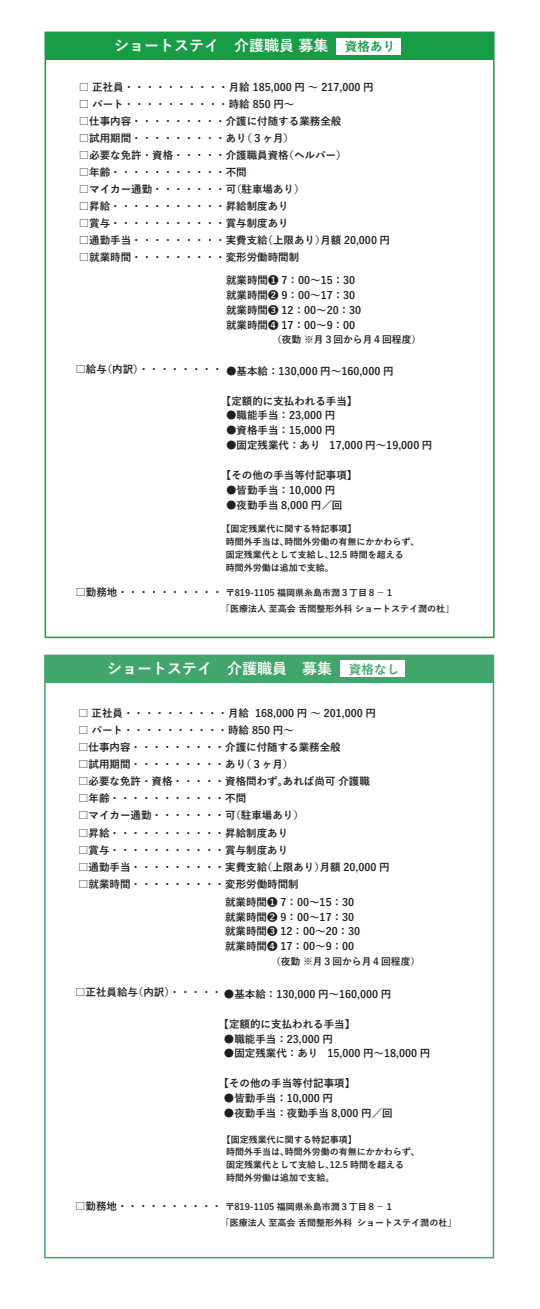
<style>
.page{position:relative;width:540px;height:1309px;background:#fff}
.page>*{position:absolute;margin:0;border:0;box-sizing:border-box;transform-origin:0 0}
.t1{font:700 15px "Yu Go";color:#fff}
.t2{font:700 12.55px "Yu Go";color:#42a56b}
.t3{font:700 12.55px "Yu Go";color:#169d46}
.t4{font:700 10.5px/14.9px "Yu Go";color:#231f20}
.t5{font:700 9.75px "Yu Go";color:#231f20}
.t6{font:700 9px/12.8px "Yu Go";color:#231f20}
</style>
<div class="page">
<div style="left:45px;top:32px;width:449px;height:27px;background:#169d46"></div>
<div style="left:45px;top:32px;width:449px;height:606px;border:2px solid #169d46"></div>
<div style="left:45px;top:655px;width:448px;height:28px;background:#42a56b"></div>
<div style="left:340px;top:660px;width:64px;height:17px;background:#fff"></div>
<div style="left:336px;top:38px;width:64px;height:16px;background:#fff"></div>
<h1 class="t1" style="left:114px;top:37px;width:216px">ショートステイ　介護職員 募集</h1>
<p class="t3" style="left:345px;top:39px;width:52px">資格あり</p>
<p class="t4" style="left:79px;top:80px;width:296px">□ 正社員・・・・・・・・・・月給 185,000 円 ～ 217,000 円</p>
<p class="t4" style="left:79px;top:97px;width:217px">□ パート・・・・・・・・・・時給 850 円～</p>
<p class="t4" style="left:79px;top:114px;width:275px">□仕事内容・・・・・・・・・介護に付随する業務全般　</p>
<p class="t4" style="left:79px;top:131px;width:217px">□試用期間・・・・・・・・・あり（３ヶ月）</p>
<p class="t4" style="left:79px;top:148px;width:269px">□必要な免許・資格・・・・・介護職員資格（ヘルパー）</p>
<p class="t4" style="left:79px;top:165px;width:170px">□年齢・・・・・・・・・・・不問</p>
<p class="t4" style="left:79px;top:182px;width:227px">□マイカー通勤・・・・・・・可（駐車場あり）</p>
<p class="t4" style="left:79px;top:199px;width:212px">□昇給・・・・・・・・・・・昇給制度あり</p>
<p class="t4" style="left:79px;top:216px;width:212px">□賞与・・・・・・・・・・・賞与制度あり</p>
<p class="t4" style="left:79px;top:233px;width:313px">□通勤手当・・・・・・・・・実費支給（上限あり）月額 20,000 円</p>
<p class="t4" style="left:226px;top:246px;width:131px;line-height:22.7px;text-indent:-147px">□就業時間・・・・・・・・・変形労働時間制<br>就業時間❶ 7：00～15：30</p>
<p class="t4" style="left:226px;top:288px;width:137px">就業時間❷ 9：00～17：30就業時間❸ 12：00～20：30就業時間❹ 17：00～9：00</p>
<p class="t5" style="left:272px;top:334px;width:151px">（夜勤 ※月３回から月４回程度）</p>
<p class="t4" style="left:75px;top:362px;width:148px">□給与（内訳）・・・・・・・・</p>
<p class="t4" style="left:75px;top:584px;width:149px">□勤務地・・・・・・・・・・</p>
<p class="t4" style="left:226px;top:364px;width:169px">●基本給：130,000 円～160,000 円</p>
<p class="t4" style="left:221px;top:393px;width:138px">【定額的に支払われる手当】</p>
<p class="t4" style="left:226px;top:408px;width:111px">●職能手当：23,000 円</p>
<p class="t4" style="left:226px;top:423px;width:111px">●資格手当：15,000 円</p>
<p class="t4" style="left:226px;top:438px;width:208px">●固定残業代：あり 17,000 円～19,000 円</p>
<p class="t4" style="left:221px;top:468px;width:138px">【その他の手当等付記事項】</p>
<p class="t4" style="left:226px;top:483px;width:111px">●皆勤手当：10,000 円</p>
<p class="t4" style="left:226px;top:497px;width:118px">●夜勤手当 8,000 円／回</p>
<p class="t6" style="left:226px;top:523px;width:195px;text-indent:-4px">【固定残業代に関する特記事項】<br>時間外手当は、時間外労働の有無にかかわらず、固定残業代として支給し、12.5 時間を超える<br>時間外労働は追加で支給。</p>
<p class="t6" style="left:221px;top:585px;width:234px;line-height:15.8px;text-indent:4px">〒819-1105 福岡県糸島市潤３丁目８－１　<br>「医療法人 至高会 舌間整形外科 ショートステイ潤の杜」</p>
<h1 class="t1" style="left:107px;top:660px;width:227px">ショートステイ　介護職員　募集</h1>
<p class="t2" style="left:349px;top:662px;width:52px">資格なし</p>
<p class="t4" style="left:78px;top:706px;width:299px">□ 正社員・・・・・・・・・・月給 168,000 円 ～ 201,000 円</p>
<p class="t4" style="left:78px;top:723px;width:217px">□ パート・・・・・・・・・・時給 850 円～</p>
<p class="t4" style="left:78px;top:740px;width:274px">□仕事内容・・・・・・・・・介護に付随する業務全般　</p>
<p class="t4" style="left:78px;top:757px;width:217px">□試用期間・・・・・・・・・あり（３ヶ月）</p>
<p class="t4" style="left:78px;top:774px;width:293px">□必要な免許・資格・・・・・資格問わず。あれば尚可 介護職</p>
<p class="t4" style="left:78px;top:791px;width:169px">□年齢・・・・・・・・・・・不問</p>
<p class="t4" style="left:78px;top:808px;width:227px">□マイカー通勤・・・・・・・可（駐車場あり）</p>
<p class="t4" style="left:78px;top:825px;width:211px">□昇給・・・・・・・・・・・昇給制度あり</p>
<p class="t4" style="left:78px;top:842px;width:211px">□賞与・・・・・・・・・・・賞与制度あり</p>
<p class="t4" style="left:78px;top:859px;width:313px">□通勤手当・・・・・・・・・実費支給（上限あり）月額 20,000 円</p>
<p class="t4" style="left:78px;top:876px;width:222px">□就業時間・・・・・・・・・変形労働時間制</p>
<p class="t4" style="left:225px;top:894px;width:137px">就業時間❶ 7：00～15：30就業時間❷ 9：00～17：30就業時間❸ 12：00～20：30就業時間❹ 17：00～9：00</p>
<p class="t5" style="left:271px;top:955px;width:151px">（夜勤 ※月３回から月４回程度）</p>
<p class="t4" style="left:75px;top:985px;width:148px">□正社員給与（内訳）・・・・・</p>
<p class="t4" style="left:224px;top:986px;width:169px">●基本給：130,000 円～160,000 円</p>
<p class="t4" style="left:218px;top:1016px;width:138px">【定額的に支払われる手当】</p>
<p class="t4" style="left:224px;top:1031px;width:111px">●職能手当：23,000 円</p>
<p class="t4" style="left:224px;top:1046px;width:208px">●固定残業代：あり 15,000 円～18,000 円</p>
<p class="t4" style="left:218px;top:1076px;width:138px">【その他の手当等付記事項】</p>
<p class="t4" style="left:224px;top:1091px;width:111px">●皆勤手当：10,000 円</p>
<p class="t4" style="left:224px;top:1105px;width:170px">●夜勤手当：夜勤手当 8,000 円／回</p>
<p class="t4" style="left:75px;top:1198px;width:148px">□勤務地・・・・・・・・・・</p>
<p class="t6" style="left:226px;top:1133px;width:195px;text-indent:-4px">【固定残業代に関する特記事項】<br>時間外手当は、時間外労働の有無にかかわらず、固定残業代として支給し、12.5 時間を超える<br>時間外労働は追加で支給。</p>
<p class="t6" style="left:221px;top:1198px;width:237px;line-height:15.8px;text-indent:4px">〒819-1105 福岡県糸島市潤３丁目８－１　<br>「医療法人 至高会 舌間整形外科 ショートステイ潤の杜」</p>
</div>
